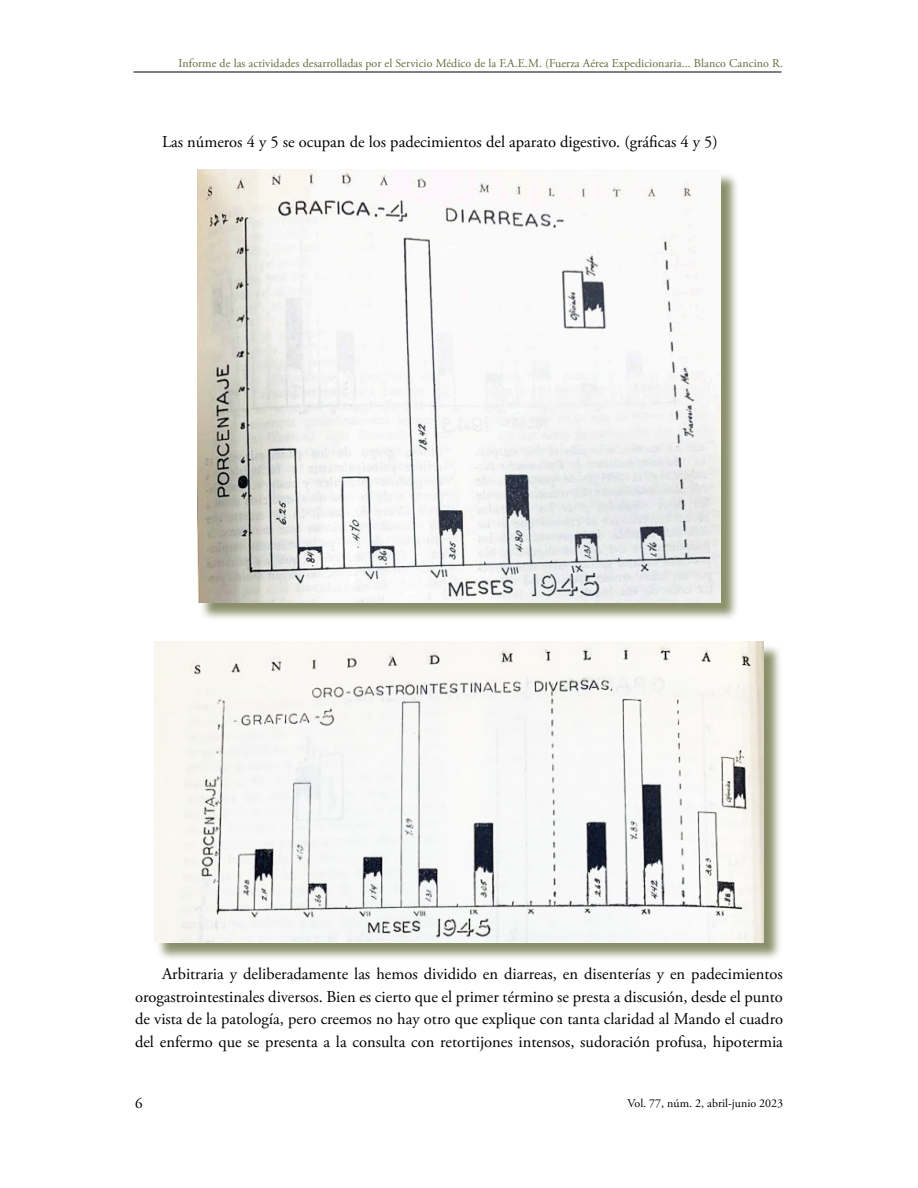
<style>
.page{position:relative;width:918px;height:1188px;background:#fff}
.page>*{position:absolute;margin:0;border:0;box-sizing:border-box;transform-origin:0 0}
.t1{font:16.5px/22.5px "Adobe Garamond Pro";color:#000;text-align:justify}
.t2{font:15px "Adobe Garamond Pro";color:#000}
.t3{font:12px "Adobe Garamond Pro";letter-spacing:.005em;color:#656b3b}
.t4{font:12px "Adobe Garamond Pro";color:#000}
</style>
<div class="page">
<hr style="left:134px;top:72px;width:648px;height:1px;background:#000">
<div style="left:200px;top:172px;width:540px;height:450px;background:#656b3b;opacity:.75"></div>
<img style="left:197px;top:169px;width:524px;height:434px">
<div style="left:156px;top:644px;width:626px;height:316px;background:#656b3b;opacity:.75"></div>
<img style="left:154px;top:642px;width:610px;height:300px">
<p class="t3" style="left:178px;top:56px;width:606px">Informe de las actividades desarrolladas por el Servicio Médico de la F.A.E.M. (Fuerza Aérea Expedicionaria... Blanco Cancino R.</p>
<p class="t1" style="left:162px;top:131px;width:557px">Las números 4 y 5 se ocupan de los padecimientos del aparato digestivo. (gráficas 4 y 5)</p>
<p class="t1" style="left:135px;top:964px;width:650px;text-indent:27px">Arbitraria y deliberadamente las hemos dividido en diarreas, en disenterías y en padecimientos orogastrointestinales diversos. Bien es cierto que el primer término se presta a discusión, desde el punto de vista de la patología, pero creemos no hay otro que explique con tanta claridad al Mando el cuadro del enfermo que se presenta a la consulta con retortijones intensos, sudoración profusa, hipotermia</p>
<p class="t2" style="left:135px;top:1094px;width:9px">6</p>
<p class="t4" style="left:628px;top:1096px;width:157px">Vol. 77, núm. 2, abril-junio 2023</p>
</div>
